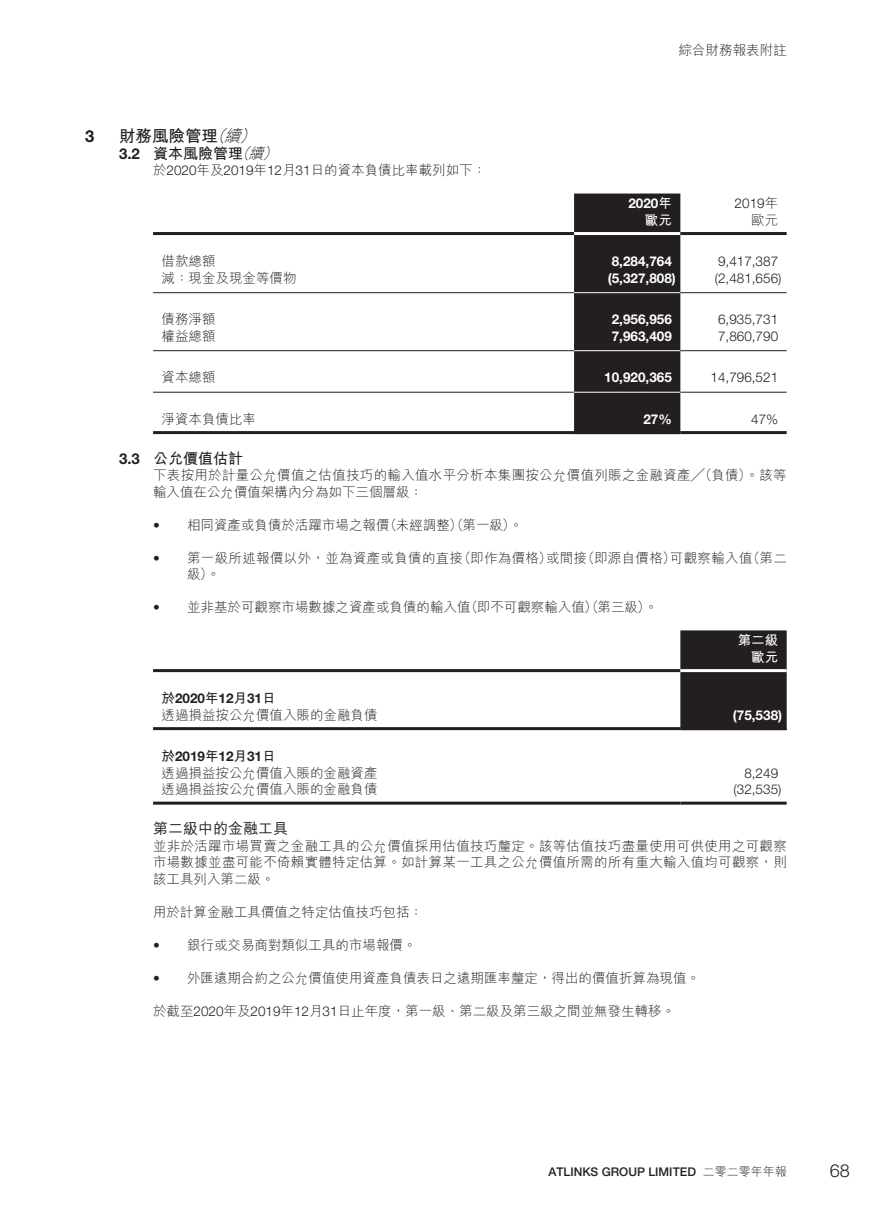
<style>
.page{position:relative;width:893px;height:1212px;background:#fff}
.page>*{position:absolute;margin:0;border:0;box-sizing:border-box;transform-origin:0 0}
.t1{font:300 18px "Helvetica Neue LT Std";color:#231f20}
.t2{font:700 16.5px "M Hei HK";color:#231f20}
.t3{font:700 16.5px "Helvetica Neue LT Std";color:#231f20}
.t4{font:700 15px "M Hei HK";color:#231f20}
.t5{font:500 15px "M Hei HK";color:#231f20}
.t6{font:300 13.5px/16.5px "M Hei HK";color:#231f20;text-align:justify}
.t7{font:300 13.5px "Helvetica Neue LT Std";color:#231f20}
.t8{font:300 13.5px/16.5px "M Hei HK";letter-spacing:.02em;color:#231f20}
.t9{font:700 13.5px "Helvetica Neue LT Std";color:#fff}
.t10{font:300 13.5px/16.5px "M Hei HK";letter-spacing:.025em;color:#231f20}
.t11{font:700 13.5px "Helvetica Neue LT Std";color:#231f20}
.t12{font:700 13.5px/16.5px "M Hei HK";color:#fff;text-align:right}
.t13{font:500 12px "Helvetica Neue LT Std";color:#231f20}
.s1{font-weight:300;font-style:italic}
.s2{font-family:"Helvetica Neue LT Std"}
.s3{font-family:"M Hei HK"}
.s4{font-family:"M Hei HK";font-weight:300}
</style>
<div class="page">
<div style="left:574px;top:194px;width:106px;height:237px;background:#231f20"></div>
<hr style="left:153px;top:232px;width:421px;height:3px;background:#231f20">
<hr style="left:574px;top:232px;width:106px;height:3px;background:#fff">
<hr style="left:680px;top:232px;width:107px;height:3px;background:#231f20">
<hr style="left:153px;top:292px;width:421px;height:1px;background:#231f20">
<hr style="left:574px;top:292px;width:106px;height:1px;background:#fff">
<hr style="left:680px;top:292px;width:107px;height:1px;background:#231f20">
<hr style="left:153px;top:350px;width:421px;height:1px;background:#231f20">
<hr style="left:574px;top:350px;width:106px;height:1px;background:#fff">
<hr style="left:680px;top:350px;width:107px;height:1px;background:#231f20">
<hr style="left:153px;top:392px;width:421px;height:1px;background:#231f20">
<hr style="left:574px;top:392px;width:106px;height:1px;background:#fff">
<hr style="left:680px;top:392px;width:107px;height:1px;background:#231f20">
<hr style="left:153px;top:431px;width:421px;height:3px;background:#231f20">
<hr style="left:574px;top:431px;width:106px;height:3px;background:#231f20">
<hr style="left:680px;top:431px;width:107px;height:3px;background:#231f20">
<div style="left:680px;top:630px;width:107px;height:97px;background:#231f20"></div>
<hr style="left:153px;top:669px;width:527px;height:3px;background:#231f20">
<hr style="left:680px;top:669px;width:107px;height:3px;background:#fff">
<hr style="left:153px;top:727px;width:527px;height:3px;background:#231f20">
<hr style="left:680px;top:727px;width:107px;height:3px;background:#231f20">
<hr style="left:153px;top:802px;width:527px;height:3px;background:#231f20">
<hr style="left:680px;top:802px;width:107px;height:3px;background:#231f20">
<p class="t3" style="left:85px;top:126px;width:11px">3</p>
<p class="t2" style="left:119px;top:124px;width:144px">財務風險管理<span class="s1">（續）</span></p>
<p class="t4" style="left:119px;top:142px;width:165px"><span class="s2">3.2</span> 資本風險管理<span class="s1">（續）</span></p>
<p class="t6" style="left:153px;top:162px;width:335px">於<span class="s2">2020</span>年及<span class="s2">2019</span>年<span class="s2">12</span>月<span class="s2">31</span>日的資本負債比率載列如下：</p>
<p class="t6" style="left:679px;top:41px;width:110px">綜合財務報表附註</p>
<p class="t9" style="left:628px;top:195px;width:45px">2020<span class="s3">年</span></p>
<p class="t7" style="left:735px;top:195px;width:45px">2019<span class="s3">年</span></p>
<p class="t12" style="left:645px;top:211px;width:28px">歐元</p>
<p class="t6" style="left:751px;top:211px;width:28px">歐元</p>
<p class="t6" style="left:162px;top:253px;width:55px">借款總額</p>
<p class="t9" style="left:612px;top:253px;width:62px">8,284,764</p>
<p class="t7" style="left:718px;top:253px;width:62px">9,417,387</p>
<p class="t6" style="left:162px;top:269px;width:136px">減：現金及現金等價物</p>
<p class="t9" style="left:608px;top:270px;width:70px">(5,327,808)</p>
<p class="t7" style="left:715px;top:270px;width:68px">(2,481,656)</p>
<p class="t6" style="left:162px;top:311px;width:55px">債務淨額</p>
<p class="t9" style="left:612px;top:311px;width:62px">2,956,956</p>
<p class="t7" style="left:718px;top:311px;width:62px">6,935,731</p>
<p class="t6" style="left:162px;top:327px;width:55px">權益總額</p>
<p class="t9" style="left:612px;top:328px;width:62px">7,963,409</p>
<p class="t7" style="left:718px;top:328px;width:62px">7,860,790</p>
<p class="t6" style="left:162px;top:369px;width:55px">資本總額</p>
<p class="t9" style="left:604px;top:369px;width:69px">10,920,365</p>
<p class="t7" style="left:711px;top:369px;width:69px">14,796,521</p>
<p class="t6" style="left:162px;top:410px;width:96px">淨資本負債比率</p>
<p class="t9" style="left:643px;top:411px;width:30px">27%</p>
<p class="t7" style="left:751px;top:411px;width:29px">47%</p>
<p class="t4" style="left:119px;top:447px;width:126px"><span class="s2">3.3</span> 公允價值估計</p>
<p class="t8" style="left:153px;top:466px;width:635px">下表按用於計量公允價值之估值技巧的輸入值水平分析本集團按公允價值列賬之金融資產╱（負債）。該等輸入值在公允價值架構內分為如下三個層級：</p>
<p class="t6" style="left:153px;top:516px;width:371px"><span class="s2">•</span> 相同資產或負債於活躍市場之報價（未經調整）（第一級）。</p>
<p class="t10" style="left:187px;top:549px;width:601px;text-indent:-34px"><span class="s2">•</span> 第一級所述報價以外，並為資產或負債的直接（即作為價格）或間接（即源自價格）可觀察輸入值（第二級）。</p>
<p class="t6" style="left:153px;top:598px;width:506px"><span class="s2">•</span> 並非基於可觀察市場數據之資產或負債的輸入值（即不可觀察輸入值）（第三級）。</p>
<p class="t12" style="left:738px;top:631px;width:42px">第二級歐元</p>
<p class="t11" style="left:162px;top:690px;width:116px"><span class="s3">於</span>2020<span class="s3">年</span>12<span class="s3">月</span>31<span class="s3">日</span></p>
<p class="t6" style="left:162px;top:706px;width:217px">透過損益按公允價值入賬的金融負債</p>
<p class="t9" style="left:733px;top:707px;width:51px">(75,538)</p>
<p class="t11" style="left:162px;top:748px;width:116px"><span class="s3">於</span>2019<span class="s3">年</span>12<span class="s3">月</span>31<span class="s3">日</span></p>
<p class="t6" style="left:162px;top:764px;width:217px">透過損益按公允價值入賬的金融資產</p>
<p class="t7" style="left:744px;top:765px;width:35px">8,249</p>
<p class="t6" style="left:162px;top:781px;width:217px">透過損益按公允價值入賬的金融負債</p>
<p class="t7" style="left:734px;top:781px;width:49px">(32,535)</p>
<p class="t5" style="left:153px;top:818px;width:137px">第二級中的金融工具</p>
<p class="t6" style="left:153px;top:837px;width:635px">並非於活躍市場買賣之金融工具的公允價值採用估值技巧釐定。該等估值技巧盡量使用可供使用之可觀察市場數據並盡可能不倚賴實體特定估算。如計算某一工具之公允價值所需的所有重大輸入值均可觀察，則該工具列入第二級。</p>
<p class="t6" style="left:153px;top:903px;width:272px">用於計算金融工具價值之特定估值技巧包括：</p>
<p class="t6" style="left:153px;top:936px;width:265px"><span class="s2">•</span> 銀行或交易商對類似工具的市場報價。</p>
<p class="t6" style="left:153px;top:969px;width:549px"><span class="s2">•</span> 外匯遠期合約之公允價值使用資產負債表日之遠期匯率釐定，得出的價值折算為現值。</p>
<p class="t6" style="left:153px;top:1002px;width:524px">於截至<span class="s2">2020</span>年及<span class="s2">2019</span>年<span class="s2">12</span>月<span class="s2">31</span>日止年度，第一級、第二級及第三級之間並無發生轉移。</p>
<p class="t13" style="left:548px;top:1164px;width:240px">ATLINKS GROUP LIMITED <span class="s4">二零二零年年報</span></p>
<h1 class="t1" style="left:830px;top:1160px;width:22px">68</h1>
</div>
